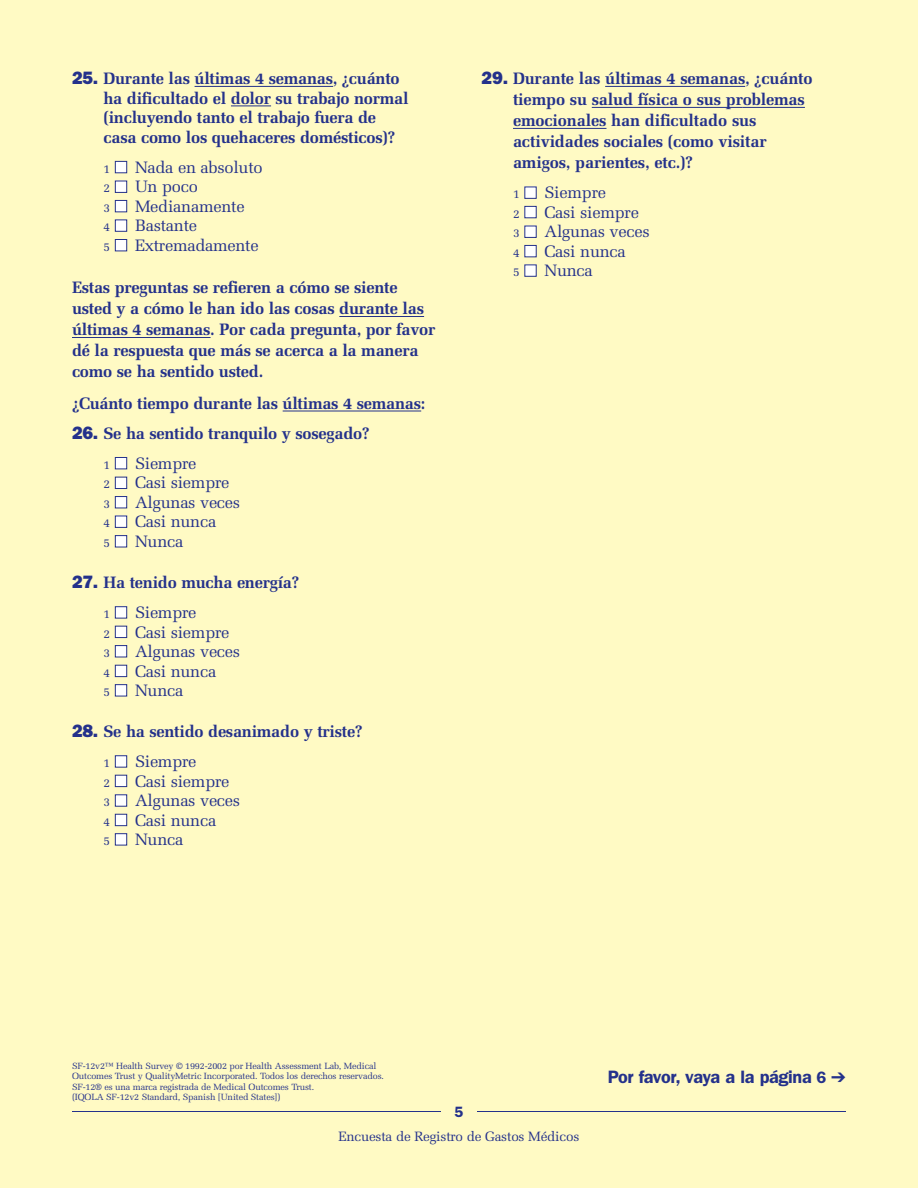
<style>
.page{position:relative;width:918px;height:1188px;background:#fffac4}
.page>*{position:absolute;margin:0;border:0;box-sizing:border-box;transform-origin:0 0}
.t1{font:600 18px "Franklin Gothic";letter-spacing:-.02em;color:#24318b}
.t2{font:700 16.5px/21px "Melior";letter-spacing:-.015em;color:#24318b}
.t3{font:16.5px/19.5px "Melior";letter-spacing:-.015em;color:#24318b}
.t4{font:600 15px "Franklin Gothic";color:#24318b}
.t5{font:13.5px "Melior";letter-spacing:-.015em;color:#24318b}
.t6{font:9px/10.5px "Melior";letter-spacing:-.015em;color:#24318b}
.s1{font-family:"Franklin Gothic";font-weight:800;font-size:18px}
.s2{font-size:12px}
.s3{color:#fff}
.s4{font-weight:400;font-size:12px}
.s5{font-weight:400}
.s6{font-size:16.5px}
</style>
<div class="page">
<hr style="left:195px;top:86px;width:138px;height:1px;background:#24318b">
<hr style="left:231px;top:105px;width:40px;height:1px;background:#24318b">
<hr style="left:339px;top:316px;width:85px;height:1px;background:#24318b">
<hr style="left:72px;top:337px;width:139px;height:1px;background:#24318b">
<hr style="left:283px;top:411px;width:138px;height:1px;background:#24318b">
<hr style="left:605px;top:86px;width:140px;height:1px;background:#24318b">
<hr style="left:592px;top:107px;width:151px;height:1px;background:#24318b">
<hr style="left:743px;top:107px;width:62px;height:1px;background:#24318b">
<hr style="left:513px;top:128px;width:93px;height:1px;background:#24318b">
<hr style="left:72px;top:1111px;width:369px;height:1px;background:#24318b">
<hr style="left:477px;top:1111px;width:369px;height:1px;background:#24318b">
<p class="t2" style="left:103px;top:69px;width:307px;line-height:19.5px;text-indent:-31px"><span class="s1">25.</span> Durante las últimas 4 semanas, ¿cuánto ha dificultado el dolor su trabajo normal (incluyendo tanto el trabajo fuera de casa como los quehaceres domésticos)?</p>
<p class="t3" style="left:104px;top:157px;width:161px"><span class="s2">1</span> <span class="s3">■</span> Nada en absoluto<br><span class="s2">2</span> <span class="s3">■</span> Un poco<br><span class="s2">3</span> <span class="s3">■</span> Medianamente<br><span class="s2">4</span> <span class="s3">■</span> Bastante<br><span class="s2">5</span> <span class="s3">■</span> Extremadamente</p>
<p class="t2" style="left:72px;top:277px;width:365px">Estas preguntas se refieren a cómo se siente usted y a cómo le han ido las cosas durante las últimas 4 semanas. Por cada pregunta, por favor dé la respuesta que más se acerca a la manera como se ha sentido usted.</p>
<p class="t2" style="left:72px;top:393px;width:355px">¿Cuánto tiempo durante las últimas 4 semanas:</p>
<p class="t2" style="left:104px;top:418px;width:267px;line-height:30px;text-indent:-32px"><span class="s1">26.</span> Se ha sentido tranquilo y sosegado?<br><span class="s4">1</span> <span class="s3">■</span> <span class="s5">Siempre</span></p>
<p class="t3" style="left:104px;top:473px;width:138px"><span class="s2">2</span> <span class="s3">■</span> Casi siempre<br><span class="s2">3</span> <span class="s3">■</span> Algunas veces<br><span class="s2">4</span> <span class="s3">■</span> Casi nunca<br><span class="s2">5</span> <span class="s3">■</span> Nunca</p>
<p class="t2" style="left:104px;top:567px;width:197px;line-height:30px;text-indent:-32px"><span class="s1">27.</span> Ha tenido mucha energía?<br><span class="s4">1</span> <span class="s3">■</span> <span class="s5">Siempre</span></p>
<p class="t3" style="left:104px;top:622px;width:138px"><span class="s2">2</span> <span class="s3">■</span> Casi siempre<br><span class="s2">3</span> <span class="s3">■</span> Algunas veces<br><span class="s2">4</span> <span class="s3">■</span> Casi nunca<br><span class="s2">5</span> <span class="s3">■</span> Nunca</p>
<p class="t2" style="left:104px;top:716px;width:260px;line-height:30px;text-indent:-32px"><span class="s1">28.</span> Se ha sentido desanimado y triste?<br><span class="s4">1</span> <span class="s3">■</span> <span class="s5">Siempre</span></p>
<p class="t3" style="left:104px;top:771px;width:138px"><span class="s2">2</span> <span class="s3">■</span> Casi siempre<br><span class="s2">3</span> <span class="s3">■</span> Algunas veces<br><span class="s2">4</span> <span class="s3">■</span> Casi nunca<br><span class="s2">5</span> <span class="s3">■</span> Nunca</p>
<p class="t2" style="left:513px;top:68px;width:301px;text-indent:-32px"><span class="s1">29.</span> Durante las últimas 4 semanas, ¿cuánto tiempo su salud física o sus problemas emocionales han dificultado sus actividades sociales (como visitar amigos, parientes, etc.)?</p>
<p class="t3" style="left:513px;top:183px;width:138px"><span class="s2">1</span> <span class="s3">■</span> Siempre<br><span class="s2">2</span> <span class="s3">■</span> Casi siempre<br><span class="s2">3</span> <span class="s3">■</span> Algunas veces<br><span class="s2">4</span> <span class="s3">■</span> Casi nunca<br><span class="s2">5</span> <span class="s3">■</span> Nunca</p>
<p class="t6" style="left:72px;top:1060px;width:314px">SF-12v2™ Health Survey © 1992-2002 por Health Assessment Lab, Medical Outcomes Trust y QualityMetric Incorporated. Todos los derechos reservados.<br>SF-12® es una marca registrada de Medical Outcomes Trust.<br>(IQOLA SF-12v2 Standard, Spanish [United States])</p>
<p class="t1" style="left:608px;top:1071px;width:240px">Por favor, vaya a la página <span class="s6">6</span> ➔</p>
<p class="t4" style="left:455px;top:1107px;width:10px">5</p>
<p class="t5" style="left:339px;top:1129px;width:242px">Encuesta de Registro de Gastos Médicos</p>
</div>
